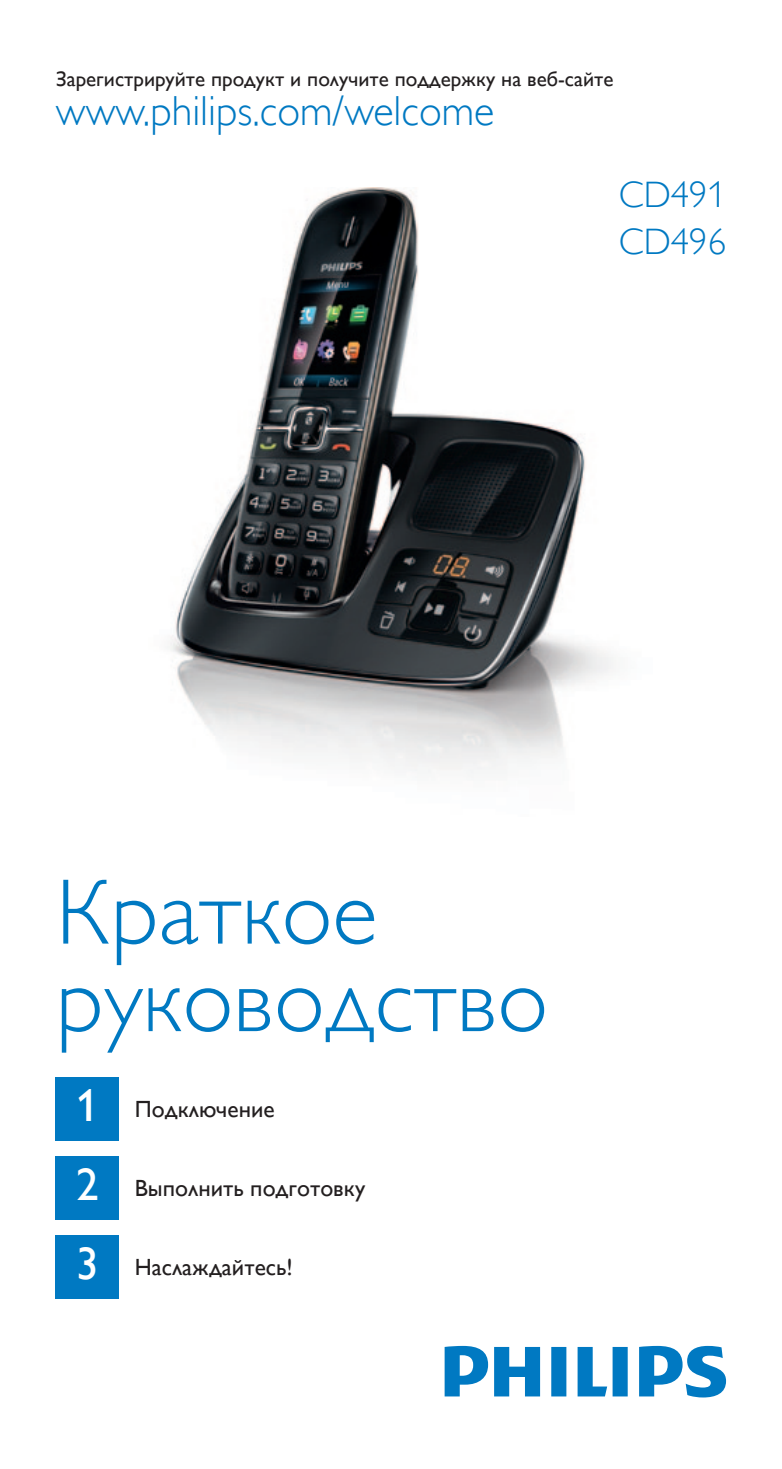
<style>
.page{position:relative;width:782px;height:1469px;background:#fff}
.page>*{position:absolute;margin:0;border:0;box-sizing:border-box;transform-origin:0 0}
.t1{font:93.45px/87.5px "Gill Sans Alt One WGL Light";color:#0079c2}
.t2{font:42px "Gill Sans Alt One WGL Light";color:#0079c2}
.t3{font:36.75px/47.2px "Gill Sans Alt One WGL Light";color:#0079c2}
.t4{font:23.45px "Gill Sans Alt One WGL";color:#231f20}
.t5{font:21px "Gill Sans Alt One WGL";color:#231f20}
.s1{font-size:45.5px;color:#fff}
</style>
<div class="page">
<svg style="left:444px;top:1345px;width:281px;height:52px"></svg>
<img style="left:170px;top:187px;width:443px;height:587px">
<div style="left:56px;top:1077px;width:63px;height:63px;background:#0079c2"></div>
<div style="left:56px;top:1156px;width:63px;height:63px;background:#0079c2"></div>
<div style="left:56px;top:1235px;width:63px;height:63px;background:#0079c2"></div>
<p class="t5" style="left:56px;top:64px;width:559px">Зарегистрируйте продукт и получите поддержку на веб-сайте</p>
<h2 class="t2" style="left:56px;top:83px;width:440px">www.philips.com/welcome</h2>
<h3 class="t3" style="left:618px;top:171px;width:109px">CD491<br>CD496</h3>
<h1 class="t1" style="left:56px;top:869px;width:493px">Краткое руководство</h1>
<p class="t4" style="left:76px;top:1093px;width:200px"><span class="s1">1</span> Подключение</p>
<p class="t4" style="left:76px;top:1172px;width:290px"><span class="s1">2</span> Выполнить подготовку</p>
<p class="t4" style="left:76px;top:1250px;width:218px"><span class="s1">3</span> Наслаждайтесь!</p>
</div>
